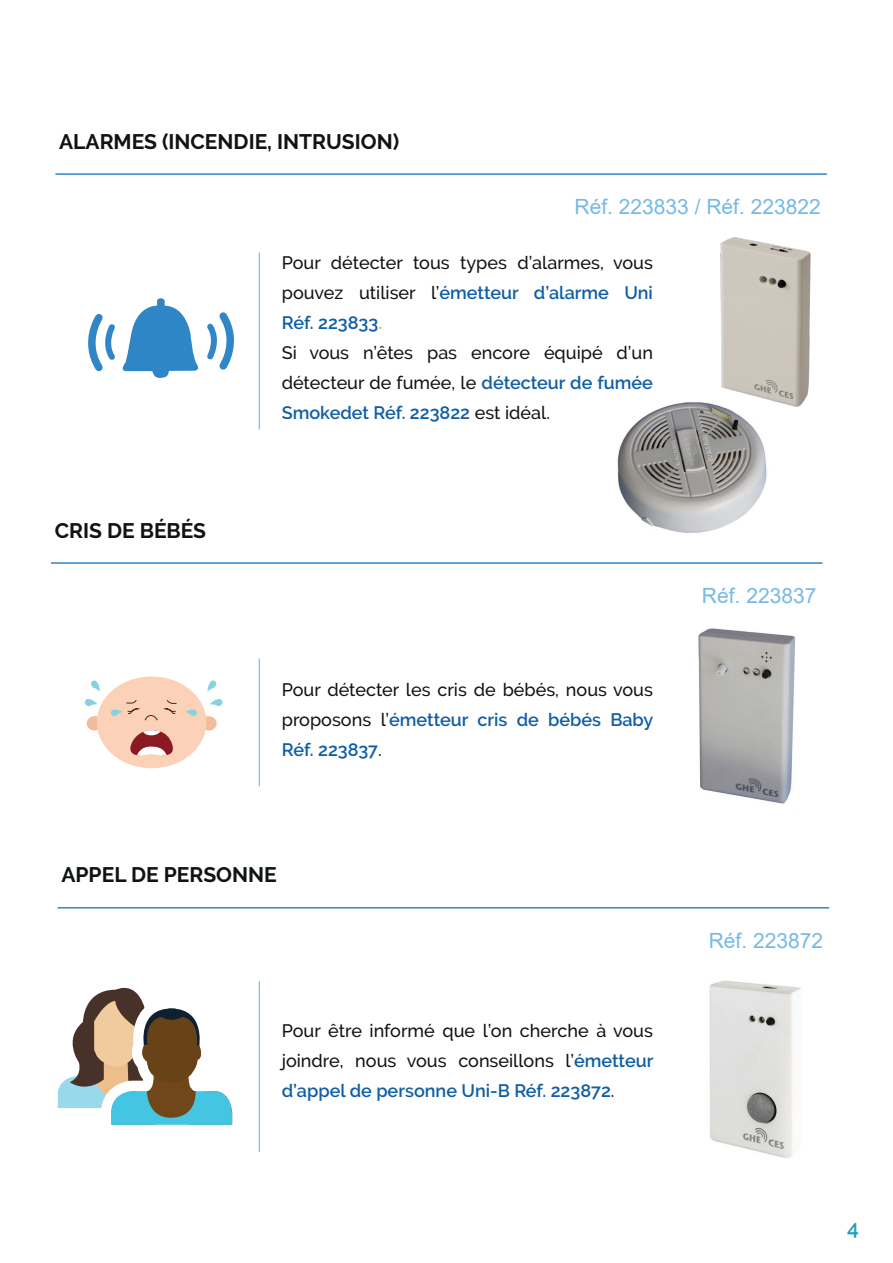
<style>
.page{position:relative;width:893px;height:1263px;background:#fff}
.page>*{position:absolute;margin:0;border:0;box-sizing:border-box;transform-origin:0 0}
.t1{font:700 21px "Raleway";color:#0f1312}
.t2{font:21px "Arial";color:#77b9e6}
.t3{font:600 21px "Raleway";color:#209ebe}
.t4{font:500 18px/30px "Raleway";color:#0f1312;text-align:justify}
.s1{font-weight:600;color:#0f5ea6}
.s2{font-weight:600;color:#dbac3b}
</style>
<div class="page">
<svg style="left:88px;top:298px;width:146px;height:80px"></svg>
<hr style="left:51px;top:562px;width:771px;height:2px;background:#2f86c7">
<hr style="left:55px;top:173px;width:772px;height:2px;background:#2f86c7">
<hr style="left:58px;top:907px;width:771px;height:1px;background:#2f86c7">
<div style="left:87px;top:716px;width:16px;height:14px;background:#efbd9a;border-radius:50%"></div>
<div style="left:201px;top:716px;width:16px;height:14px;background:#efbd9a;border-radius:50%"></div>
<svg style="left:84px;top:699px;width:14px;height:7px"></svg>
<svg style="left:91px;top:680px;width:9px;height:11px"></svg>
<svg style="left:210px;top:699px;width:13px;height:8px"></svg>
<svg style="left:207px;top:680px;width:10px;height:11px"></svg>
<div style="left:97px;top:676px;width:109px;height:92px;background:#fbd2b7;border-radius:50%"></div>
<svg style="left:165px;top:700px;width:12px;height:14px"></svg>
<svg style="left:130px;top:730px;width:43px;height:26px"></svg>
<svg style="left:111px;top:700px;width:47px;height:21px"></svg>
<svg style="left:185px;top:709px;width:12px;height:7px"></svg>
<hr style="left:259px;top:981px;width:1px;height:171px;background:#77b8e5">
<hr style="left:259px;top:658px;width:1px;height:128px;background:#77b8e5">
<hr style="left:259px;top:252px;width:1px;height:178px;background:#77b8e5">
<img style="left:698px;top:628px;width:98px;height:176px">
<img style="left:709px;top:980px;width:92px;height:178px">
<svg style="left:58px;top:987px;width:175px;height:138px"></svg>
<img style="left:617px;top:402px;width:150px;height:131px">
<img style="left:683px;top:237px;width:128px;height:172px">
<p class="t1" style="left:59px;top:129px;width:342px">ALARMES (INCENDIE, INTRUSION)</p>
<p class="t2" style="left:574px;top:192px;width:248px">Réf. 223833 / Réf. 223822</p>
<p class="t1" style="left:55px;top:518px;width:153px">CRIS DE BÉBÉS</p>
<p class="t4" style="left:282px;top:247px;width:373px;text-align:left">Pour détecter tous types d’alarmes, vous pouvez utiliser l’<span class="s1">émetteur d’alarme Uni Réf. 223833</span><span class="s2">.<br></span>Si vous n’êtes pas encore équipé d’un détecteur de fumée, le <span class="s1">détecteur de fumée Smokedet Réf. 223822</span> est idéal.</p>
<p class="t4" style="left:282px;top:675px;width:373px">Pour détecter les cris de bébés, nous vous proposons l’<span class="s1">émetteur cris de bébés Baby Réf. 223837</span>.</p>
<p class="t1" style="left:61px;top:863px;width:217px">APPEL DE PERSONNE</p>
<p class="t4" style="left:282px;top:1016px;width:373px">Pour être informé que l’on cherche à vous joindre, nous vous conseillons l’<span class="s1">émetteur d’appel de personne Uni-B Réf. 223872</span>.</p>
<p class="t2" style="left:702px;top:581px;width:116px">Réf. 223837</p>
<p class="t2" style="left:709px;top:926px;width:116px">Réf. 223872</p>
<p class="t3" style="left:847px;top:1216px;width:13px">4</p>
</div>
